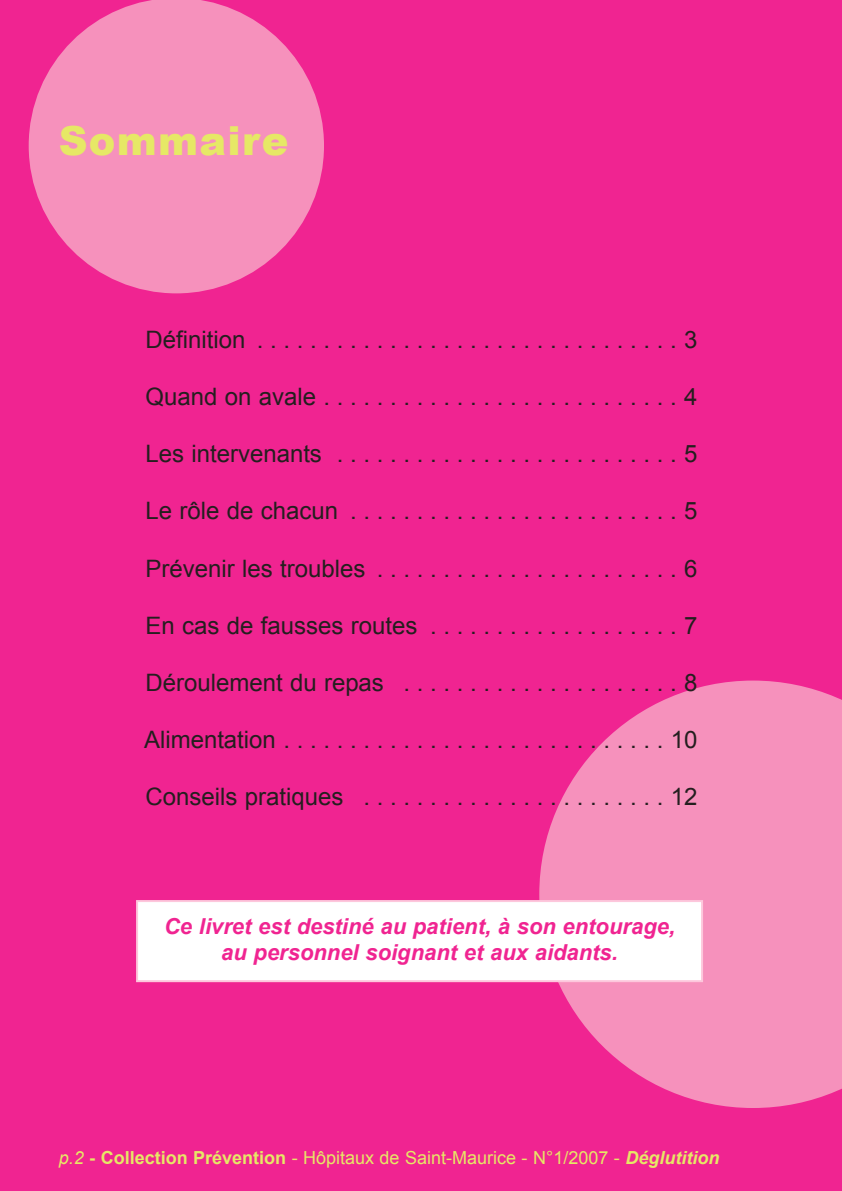
<style>
.page{position:relative;width:842px;height:1191px;background:#f02491}
.page>*{position:absolute;margin:0;border:0;box-sizing:border-box;transform-origin:0 0}
.t1{font:900 40px "Arial";letter-spacing:.035em;color:#e6e866}
.t2{font:24px "Arial";color:#241f1f}
.t3{font:italic 700 22px/26.4px "Arial";color:#f02491;text-align:center}
.t4{font:18px "Arial";color:#e6e866}
.s1{font-style:italic}
.s2{font-weight:700}
.s3{font-weight:700;font-style:italic}
</style>
<div class="page">
<svg style="left:539px;top:680px;width:303px;height:428px;fill:#f691bc"></svg>
<svg style="left:29px;top:0;width:295px;height:293px;fill:#f691bc"></svg>
<div style="left:138px;top:902px;width:563px;height:78px;background:#fff"></div>
<div style="left:136px;top:900px;width:567px;height:82px;border:2px solid #fdc7dc"></div>
<h1 class="t1" style="left:59px;top:111px;width:231px">Sommaire</h1>
<p class="t2" style="left:145px;top:326px;width:554px">Définition . . . . . . . . . . . . . . . . . . . . . . . . . . . . . . . . 3</p>
<p class="t2" style="left:145px;top:383px;width:554px">Quand on avale . . . . . . . . . . . . . . . . . . . . . . . . . . . 4</p>
<p class="t2" style="left:145px;top:440px;width:554px">Les intervenants . . . . . . . . . . . . . . . . . . . . . . . . . . 5</p>
<p class="t2" style="left:145px;top:498px;width:554px">Le rôle de chacun . . . . . . . . . . . . . . . . . . . . . . . . . 5</p>
<p class="t2" style="left:145px;top:555px;width:554px">Prévenir les troubles . . . . . . . . . . . . . . . . . . . . . . . 6</p>
<p class="t2" style="left:145px;top:612px;width:554px">En cas de fausses routes . . . . . . . . . . . . . . . . . . . 7</p>
<p class="t2" style="left:145px;top:669px;width:554px">Déroulement du repas . . . . . . . . . . . . . . . . . . . . . 8</p>
<p class="t2" style="left:144px;top:726px;width:555px">Alimentation . . . . . . . . . . . . . . . . . . . . . . . . . . . . . 10</p>
<p class="t2" style="left:145px;top:783px;width:554px">Conseils pratiques . . . . . . . . . . . . . . . . . . . . . . . 12</p>
<p class="t3" style="left:164px;top:912px;width:513px">Ce livret est destiné au patient, à son entourage, au personnel soignant et aux aidants.</p>
<p class="t4" style="left:59px;top:1147px;width:662px"><span class="s1">p.2</span> <span class="s2">- Collection Prévention</span> - Hôpitaux de Saint-Maurice - N°1/2007 - <span class="s3">Déglutition</span></p>
</div>
